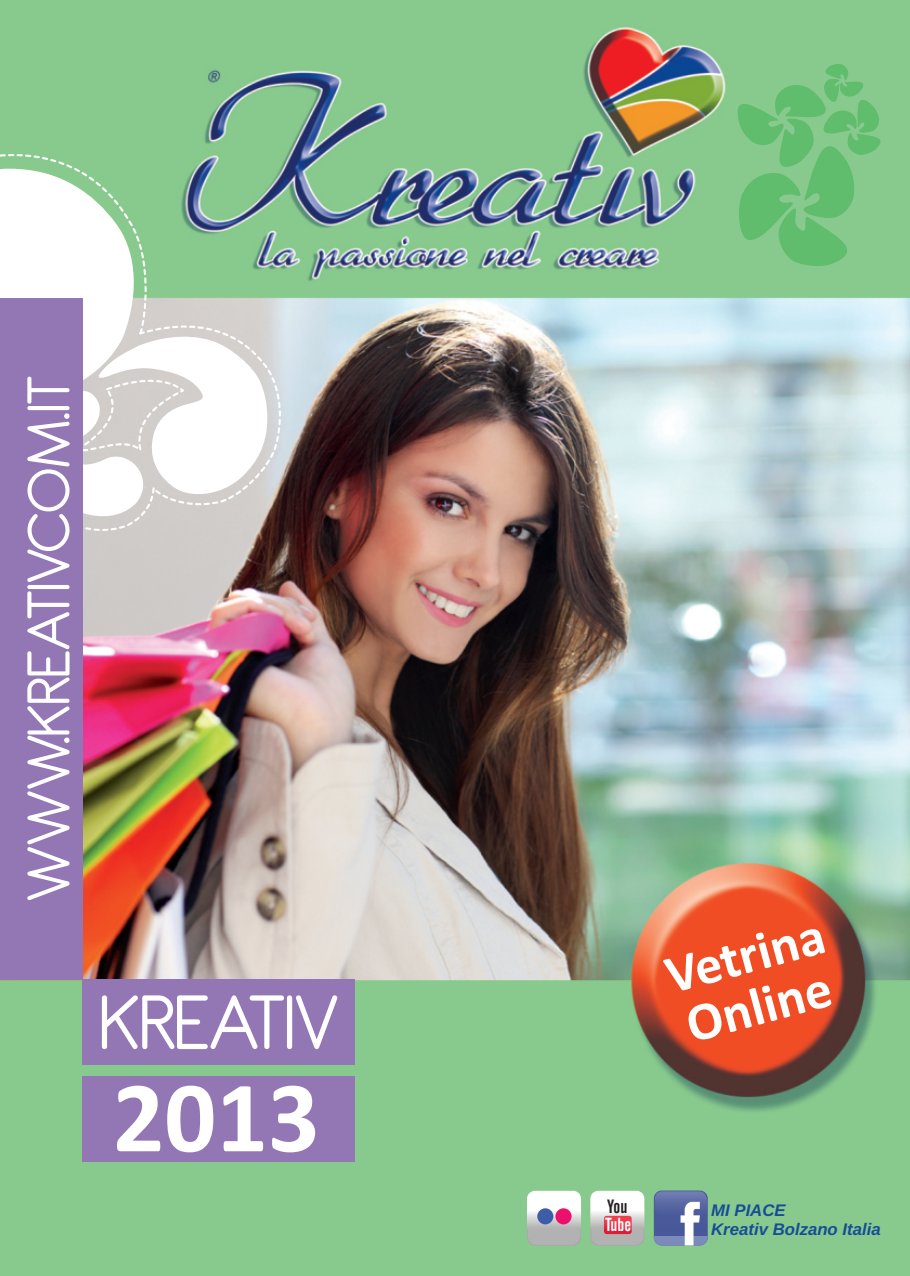
<style>
.page{position:relative;width:910px;height:1276px;background:#fff}
.page>*{position:absolute;margin:0;border:0;box-sizing:border-box;transform-origin:0 0}
.t1{font:700 102px "Calibri";color:#fff}
.t2{font:84px "Antipasto";color:#fff}
.t3{font:66px "Antipasto";color:#fff}
.t4{font:700 54px/52.8px "Calibri";color:#fff;text-align:center}
.t5{font:19.2px "Alternate Gothic No 2 BT";color:#231f20}
.t6{font:18.9px "Alternate Gothic No 2 BT";color:#fff}
.t7{font:italic 700 16.8px "Liberation Sans";color:#174c98}
</style>
<div class="page">
<img style="left:0;top:0;width:910px;height:1276px">
<svg style="left:0;top:151px;width:286px;height:386px;background:#a1bea4"></svg>
<svg style="left:0;top:164px;width:277px;height:360px"></svg>
<svg style="left:737px;top:64px;width:147px;height:204px;background:#76c47f"></svg>
<div style="left:82px;top:979px;width:273px;height:85px;background:#9377b5"></div>
<div style="left:0;top:298px;width:82px;height:681px;background:#9377b5"></div>
<svg style="left:654px;top:1190px;width:54px;height:55px"></svg>
<div style="left:655px;top:1191px;width:52px;height:25px;background:#6976af;border-radius:8px"></div>
<svg style="left:654px;top:1201px;width:54px;height:44px"></svg>
<div style="left:527px;top:1190px;width:54px;height:55px;background:#fff;border-radius:8px"></div>
<img style="left:528px;top:1208px;width:52px;height:37px">
<div style="left:537px;top:1208px;width:16px;height:16px;background:#3e5da8;border-radius:50%"></div>
<div style="left:555px;top:1208px;width:17px;height:16px;background:#ea106c;border-radius:50%"></div>
<svg style="left:590px;top:1190px;width:54px;height:55px"></svg>
<svg style="left:604px;top:1215px;width:28px;height:19px"></svg>
<div style="left:82px;top:1076px;width:273px;height:85px;background:#9377b5"></div>
<h3 class="t3" style="left:26px;top:901px;width:527px;rotate:-90deg">WWW.KREATIVCOM.IT</h3>
<h2 class="t2" style="left:100px;top:993px;width:240px">KREATIV</h2>
<h1 class="t1" style="left:113px;top:1074px;width:208px">2013</h1>
<h3 class="t4" style="left:661px;top:955px;width:164px;rotate:-15deg">Ve rina</h3>
<h3 class="t4" style="left:668px;top:953px;width:150px;rotate:-15deg">t<br>Online</h3>
<p class="t5" style="left:608px;top:1198px;width:21px">You</p>
<p class="t7" style="left:711px;top:1203px;width:76px">MI PIACE</p>
<p class="t6" style="left:605px;top:1216px;width:27px">Tube</p>
<p class="t7" style="left:711px;top:1222px;width:171px">Kreativ Bolzano Italia</p>
</div>
